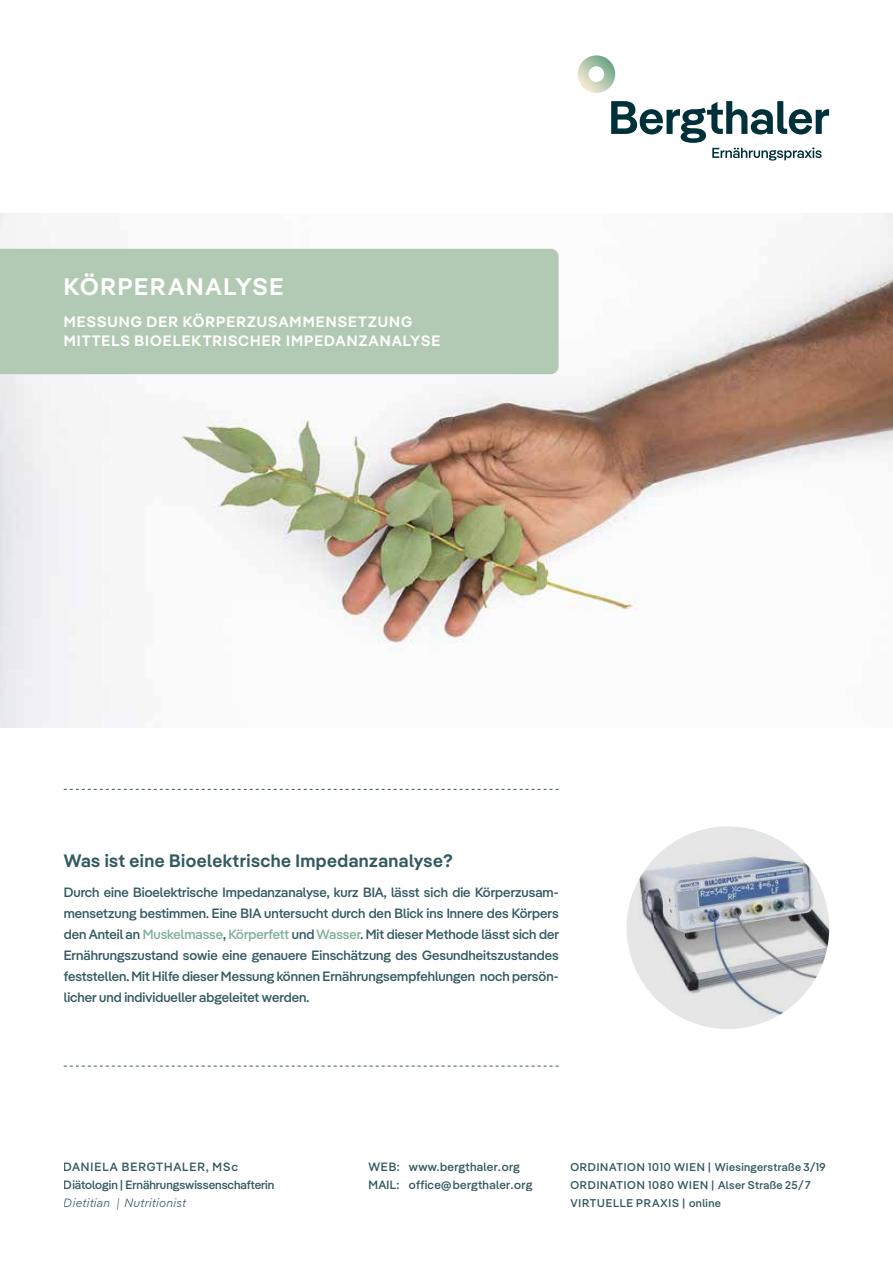
<style>
.page{position:relative;width:893px;height:1263px;background:#fff}
.page>*{position:absolute;margin:0;border:0;box-sizing:border-box;transform-origin:0 0}
.t1{font:600 24px "Pangea";letter-spacing:.075em;color:#fff}
.t2{font:600 18px "Pangea";letter-spacing:.025em;color:#335a60}
.t3{font:600 15px/19.5px "Pangea";letter-spacing:.07em;color:#fff}
.t4{font:500 13.5px/21px "Pangea";color:#335a60;text-align:justify}
.t5{font:500 12px/18px "Pangea";color:#003038}
.t6{font:500 12px/18px "Pangea";letter-spacing:.025em;color:#003038}
.t7{font:italic 300 12px "Pangea Text Trial";letter-spacing:.02em;color:#003038}
.t8{font:500 11.25px/18px "Pangea";letter-spacing:.06em;color:#003038}
.s1{color:#81b09a}
.s2{font-family:"Avenir"}
</style>
<div class="page">
<svg style="left:578px;top:55px;width:37px;height:38px"></svg>
<svg style="left:611px;top:101px;width:218px;height:60px"></svg>
<img style="left:0;top:214px;width:893px;height:513px">
<div style="left:0;top:249px;width:559px;height:125px;background:#b2cab4"></div>
<svg style="left:627px;top:826px;width:202px;height:203px;background:#bcbfc5"></svg>
<svg style="left:64px;top:1066px;width:495px;height:1px"></svg>
<svg style="left:64px;top:789px;width:495px;height:1px"></svg>
<h1 class="t1" style="left:64px;top:269px;width:221px">KÖRPERANALYSE</h1>
<p class="t3" style="left:64px;top:311px;width:378px">MESSUNG DER KÖRPERZUSAMMENSETZUNG<br>MITTELS BIOELEKTRISCHER IMPEDANZANALYSE</p>
<h2 class="t2" style="left:64px;top:848px;width:390px">Was ist eine Bioelektrische Impedanzanalyse?</h2>
<p class="t4" style="left:64px;top:881px;width:497px">Durch eine Bioelektrische Impedanzanalyse, kurz BIA, lässt sich die Körperzusam&shy;mensetzung bestimmen. Eine BIA untersucht durch den Blick ins Innere des Körpers den Anteil an <span class="s1">Muskelmasse</span>, <span class="s1">Körperfett</span> und <span class="s1">Wasser</span>. Mit dieser Methode lässt sich der Ernährungszustand sowie eine genauere Einschätzung des Gesundheitszustandes feststellen. Mit Hilfe dieser Messung können Ernährungsempfehlungen noch persön&shy;licher und individueller abgeleitet werden.</p>
<p class="t5" style="left:64px;top:1157px;width:212px">DANIELA BERGTHALER, MSc<br>Diätologin | Ernährungswissenschafterin</p>
<p class="t7" style="left:64px;top:1195px;width:124px">Dietitian <span class="s2">|</span> Nutritionist</p>
<p class="t6" style="left:368px;top:1157px;width:165px">WEB: www.bergthaler.org<br>MAIL: office@bergthaler.org</p>
<p class="t8" style="left:570px;top:1157px;width:256px">ORDINATION 1010 WIEN | Wiesingerstraße 3/19<br>ORDINATION 1080 WIEN | Alser Straße 25/7<br>VIRTUELLE PRAXIS | online</p>
</div>
